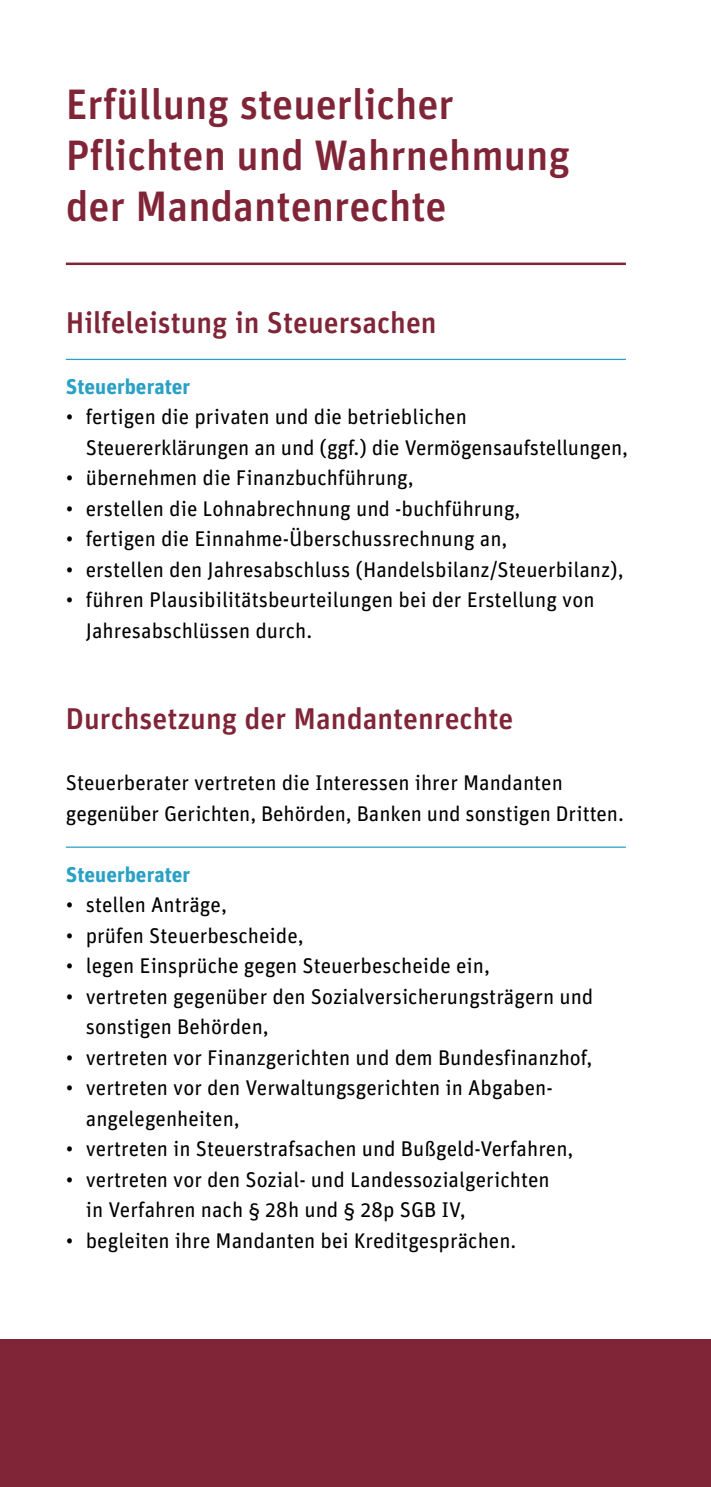
<style>
.page{position:relative;width:711px;height:1487px;background:#fff}
.page>*{position:absolute;margin:0;border:0;box-sizing:border-box;transform-origin:0 0}
.t1{font:500 42.5px/51px "Unit OT";color:#802537}
.t2{font:500 30px "Unit OT";color:#802537}
.t3{font:21.25px/30.5px "Unit OT";color:#000}
.t4{font:700 21.25px "Unit OT";color:#29a1c4}
</style>
<div class="page">
<hr style="left:66px;top:263px;width:560px;height:2px;background:#802537">
<hr style="left:66px;top:359px;width:560px;height:1px;background:#29a1c4">
<hr style="left:66px;top:847px;width:560px;height:1px;background:#29a1c4">
<div style="left:0;top:1339px;width:711px;height:148px;background:#802537"></div>
<h1 class="t1" style="left:66px;top:78px;width:506px">Erfüllung steuerlicher<br>Pflichten und Wahrnehmung der Mandantenrechte</h1>
<h2 class="t2" style="left:66px;top:303px;width:372px">Hilfeleistung in Steuersachen</h2>
<p class="t4" style="left:66px;top:373px;width:126px">Steuerberater</p>
<p class="t3" style="left:86px;top:401px;width:543px;text-indent:-20px">• fertigen die privaten und die betrieblichen<br>Steuererklärungen an und (ggf.) die Vermögensaufstellungen,</p>
<p class="t3" style="left:66px;top:462px;width:349px">• übernehmen die Finanzbuchführung,</p>
<p class="t3" style="left:66px;top:493px;width:456px">• erstellen die Lohnabrechnung und -buchführung,</p>
<p class="t3" style="left:66px;top:523px;width:443px">• fertigen die Einnahme-Überschussrechnung an,</p>
<p class="t3" style="left:66px;top:554px;width:559px">• erstellen den Jahresabschluss (Handelsbilanz/Steuerbilanz),</p>
<p class="t3" style="left:86px;top:584px;width:510px;text-indent:-20px">• führen Plausibilitätsbeurteilungen bei der Erstellung von<br>Jahresabschlüssen durch.</p>
<h2 class="t2" style="left:66px;top:700px;width:449px">Durchsetzung der Mandantenrechte</h2>
<p class="t3" style="left:66px;top:767px;width:559px">Steuerberater vertreten die Interessen ihrer Mandanten gegenüber Gerichten, Behörden, Banken und sonstigen Dritten.</p>
<p class="t4" style="left:66px;top:861px;width:126px">Steuerberater</p>
<p class="t3" style="left:66px;top:889px;width:162px">• stellen Anträge,</p>
<p class="t3" style="left:66px;top:920px;width:239px">• prüfen Steuerbescheide,</p>
<p class="t3" style="left:66px;top:950px;width:425px">• legen Einsprüche gegen Steuerbescheide ein,</p>
<p class="t3" style="left:86px;top:981px;width:509px;text-indent:-20px">• vertreten gegenüber den Sozialversicherungsträgern und sonstigen Behörden,</p>
<p class="t3" style="left:66px;top:1042px;width:528px">• vertreten vor Finanzgerichten und dem Bundesfinanzhof,</p>
<p class="t3" style="left:86px;top:1072px;width:468px;text-indent:-20px">• vertreten vor den Verwaltungsgerichten in Abgaben&shy;angelegenheiten,</p>
<p class="t3" style="left:66px;top:1133px;width:509px">• vertreten in Steuerstrafsachen und Bußgeld-Verfahren,</p>
<p class="t3" style="left:86px;top:1164px;width:465px;text-indent:-20px">• vertreten vor den Sozial- und Landessozialgerichten in Verfahren nach § 28h und § 28p SGB IV,</p>
<p class="t3" style="left:66px;top:1225px;width:452px">• begleiten ihre Mandanten bei Kreditgesprächen.</p>
</div>
